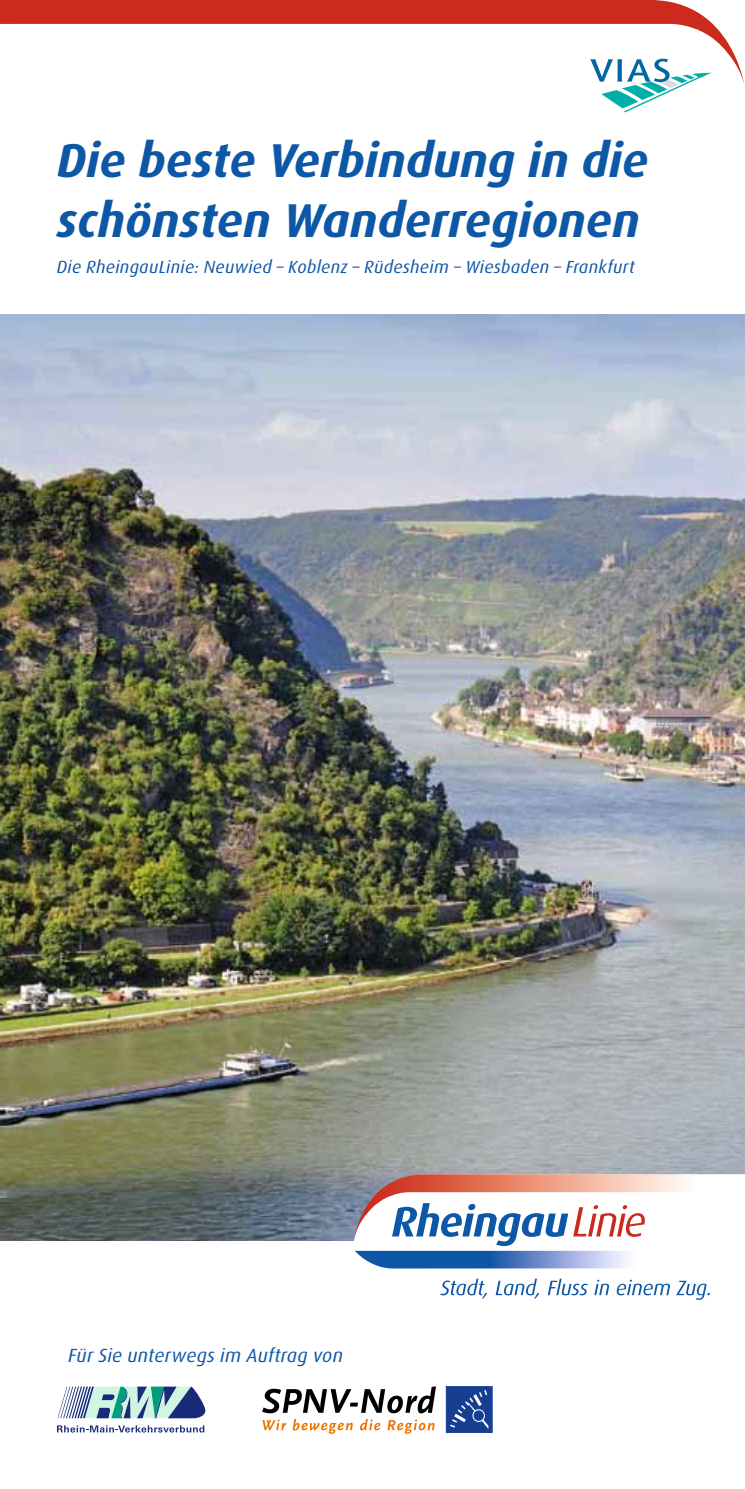
<style>
.page{position:relative;width:745px;height:1489px;background:#fff}
.page>*{position:absolute;margin:0;border:0;box-sizing:border-box;transform-origin:0 0}
.t1{font:italic 700 47.5px/60px "Dax";color:#0d57a7}
.t2{font:italic 19px "Dax";letter-spacing:.015em;color:#0d57a7}
.t3{font:italic 17.5px "Dax";letter-spacing:.02em;color:#0d57a7}
</style>
<div class="page">
<img style="left:0;top:315px;width:744px;height:925px">
<svg style="left:601px;top:89px;width:75px;height:23px"></svg>
<svg style="left:350px;top:1174px;width:394px;height:125px"></svg>
<svg style="left:590px;top:1px;width:154px;height:88px"></svg>
<div style="left:446px;top:1386px;width:46px;height:46px;background:#163e91"></div>
<div style="left:446px;top:1386px;width:46px;height:46px;border:1px solid #163e91"></div>
<svg style="left:450px;top:1390px;width:38px;height:38px"></svg>
<svg style="left:262px;top:1386px;width:174px;height:47px"></svg>
<svg style="left:58px;top:1386px;width:147px;height:32px;background:#86a9b9"></svg>
<svg style="left:57px;top:1425px;width:147px;height:7px"></svg>
<div style="left:0;top:0;width:667px;height:24px;background:#cb2a1d"></div>
<p class="t1" style="left:57px;top:130px;width:592px">Die beste Verbindung in die schönsten Wanderregionen</p>
<p class="t3" style="left:57px;top:257px;width:579px">Die RheingauLinie: Neuwied – Koblenz – Rüdesheim – Wiesbaden – Frankfurt</p>
<p class="t2" style="left:68px;top:1344px;width:276px">Für Sie unterwegs im Auftrag von</p>
</div>
